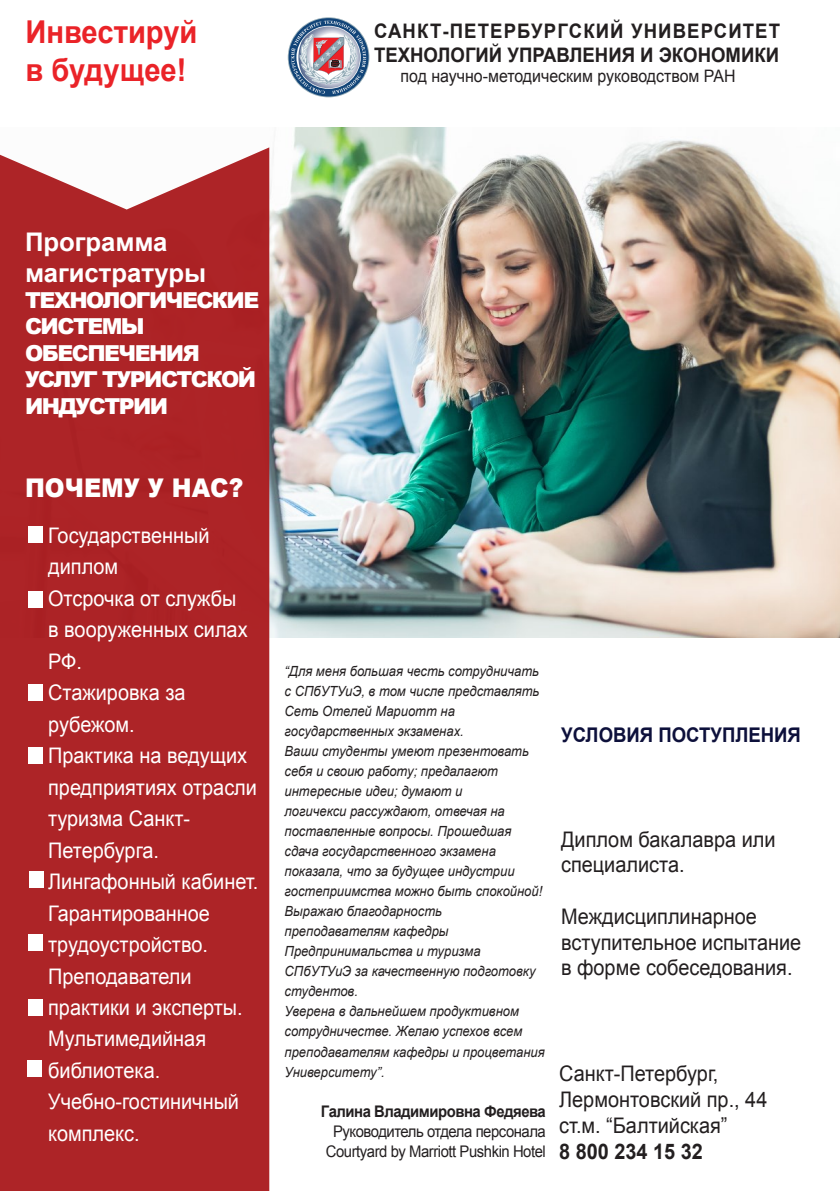
<style>
.page{position:relative;width:840px;height:1191px;background:#fff}
.page>*{position:absolute;margin:0;border:0;box-sizing:border-box;transform-origin:0 0}
.t1{font:700 31.4px "Arial";color:#ea2328;scale:.93 1}
.t2{font:900 25.8px "Arial";color:#fff;scale:.93 1}
.t3{font:700 25.6px "Arial";color:#fff}
.t4{font:900 22px/26.4px "Arial";letter-spacing:-.07em;color:#fff}
.t5{font:21.4px/31.4px "Arial";color:#fff;scale:.93 1}
.t6{font:21.4px/25.8px "Arial";color:#231f20;scale:.93 1}
.t7{font:700 21.4px "Arial";color:#231f20;scale:.93 1}
.t8{font:700 20.2px "Arial";color:#0d103b;scale:.92 1}
.t9{font:700 20px "Arial";letter-spacing:.06em;color:#231f20;scale:.93 1}
.t10{font:700 20px "Arial";color:#231f20;scale:.93 1}
.t11{font:17.2px "Arial";color:#231f20;scale:.93 1}
.t12{font:16px/20px "Arial";letter-spacing:-.03em;color:#231f20;text-align:right;scale:.93 1}
.t13{font:italic 14px/20px "Arial";color:#231f20;scale:.93 1}
.s1{font-weight:700}
</style>
<div class="page">
<img style="left:269px;top:128px;width:570px;height:510px">
<svg style="left:287px;top:17px;width:82px;height:80px"></svg>
<div style="left:0;top:147px;width:269px;height:1044px;background:#ad2427"></div>
<div style="left:28px;top:526px;width:14px;height:16px;background:#fff"></div>
<div style="left:28px;top:591px;width:14px;height:16px;background:#fff"></div>
<div style="left:28px;top:684px;width:15px;height:16px;background:#fff"></div>
<div style="left:28px;top:999px;width:15px;height:17px;background:#fff"></div>
<div style="left:27px;top:1060px;width:15px;height:17px;background:#fff"></div>
<div style="left:28px;top:934px;width:15px;height:17px;background:#fff"></div>
<div style="left:29px;top:871px;width:15px;height:17px;background:#fff"></div>
<div style="left:28px;top:747px;width:15px;height:17px;background:#fff"></div>
<p class="t1" style="left:25px;top:11px;width:186px">Инвестируй</p>
<p class="t1" style="left:25px;top:49px;width:175px">в будущее!</p>
<p class="t9" style="left:374px;top:17px;width:438px">Санкт-Петербургс кий университет</p>
<p class="t10" style="left:374px;top:41px;width:434px">технологий управления и экономики</p>
<p class="t11" style="left:400px;top:65px;width:361px">под научно-методическим руководством РАН</p>
<p class="t3" style="left:25px;top:225px;width:144px">Программа</p>
<p class="t3" style="left:25px;top:255px;width:182px">магистратуры</p>
<p class="t4" style="left:25px;top:286px;width:235px">технологические системы обеспечения услуг туристской индустрии</p>
<p class="t2" style="left:25px;top:468px;width:236px">Почему у нас?</p>
<p class="t5" style="left:48px;top:520px;width:175px">Государственный диплом</p>
<p class="t5" style="left:48px;top:583px;width:216px">Отсрочка от службы в вооруженных силах<br>РФ.</p>
<p class="t5" style="left:48px;top:677px;width:149px">Стажировка за рубежом.</p>
<p class="t5" style="left:48px;top:740px;width:226px">Практика на ведущих предприятиях отрасли туризма Санкт-<br>Петербурга.</p>
<p class="t5" style="left:48px;top:866px;width:227px">Лингафонный кабинет.</p>
<p class="t5" style="left:48px;top:897px;width:210px">Гарантированное трудоустройство.<br>Преподаватели практики и эксперты.</p>
<p class="t5" style="left:48px;top:1023px;width:171px">Мультимедийная библиотека.</p>
<p class="t5" style="left:48px;top:1086px;width:207px">Учебно-гостиничный комплекс.</p>
<p class="t13" style="left:284px;top:661px;width:275px">“Для меня большая честь сотрудничать с СПбУТУиЭ, в том числе представлять<br>Сеть Отелей Мариотт на государственных экзаменах.</p>
<p class="t13" style="left:284px;top:741px;width:278px">Ваши студенты умеют презентовать себя и своию работу; предалагют интересные идеи; думают и<br>логичекси рассуждают, отвечая на поставленные вопросы. Прошедшая сдача государственного экзамена показала, что за будущее индустрии гостеприимства можно быть спокойной!</p>
<p class="t13" style="left:284px;top:901px;width:271px">Выражаю благодарность преподавателям кафедры<br>Предпринимальства и туризма<br>СПбУТУиЭ за качественную подготовку студентов.</p>
<p class="t13" style="left:284px;top:1001px;width:281px">Уверена в дальнейшем продуктивном сотрудничестве. Желаю успехов всем преподавателям кафедры и процветания<br>Университету”.</p>
<p class="t12" style="left:321px;top:1101px;width:243px"><span class="s1">Галина Владимировна Федяева<br></span>Руководитель отдела персонала</p>
<p class="t12" style="left:326px;top:1141px;width:238px">Courtyard by Marriott Pushkin Hotel</p>
<p class="t8" style="left:560px;top:721px;width:42px">УСЛОВ</p>
<p class="t8" style="left:626px;top:721px;width:133px">ИЯ ПОСТУПЛЕН</p>
<p class="t8" style="left:773px;top:721px;width:29px">ИЯ</p>
<p class="t6" style="left:560px;top:826px;width:232px">Диплом бакалавра или специалиста.</p>
<p class="t6" style="left:560px;top:903px;width:259px">Междисциплинарное вступительное испытание в форме собеседования.</p>
<p class="t6" style="left:559px;top:1061px;width:173px">Санкт-Петербург,</p>
<p class="t6" style="left:559px;top:1086px;width:225px">Лермонтовский пр., 44</p>
<p class="t6" style="left:559px;top:1112px;width:182px">ст.м. “Балтийская”</p>
<p class="t7" style="left:559px;top:1136px;width:156px">8 800 234 15 32</p>
</div>
